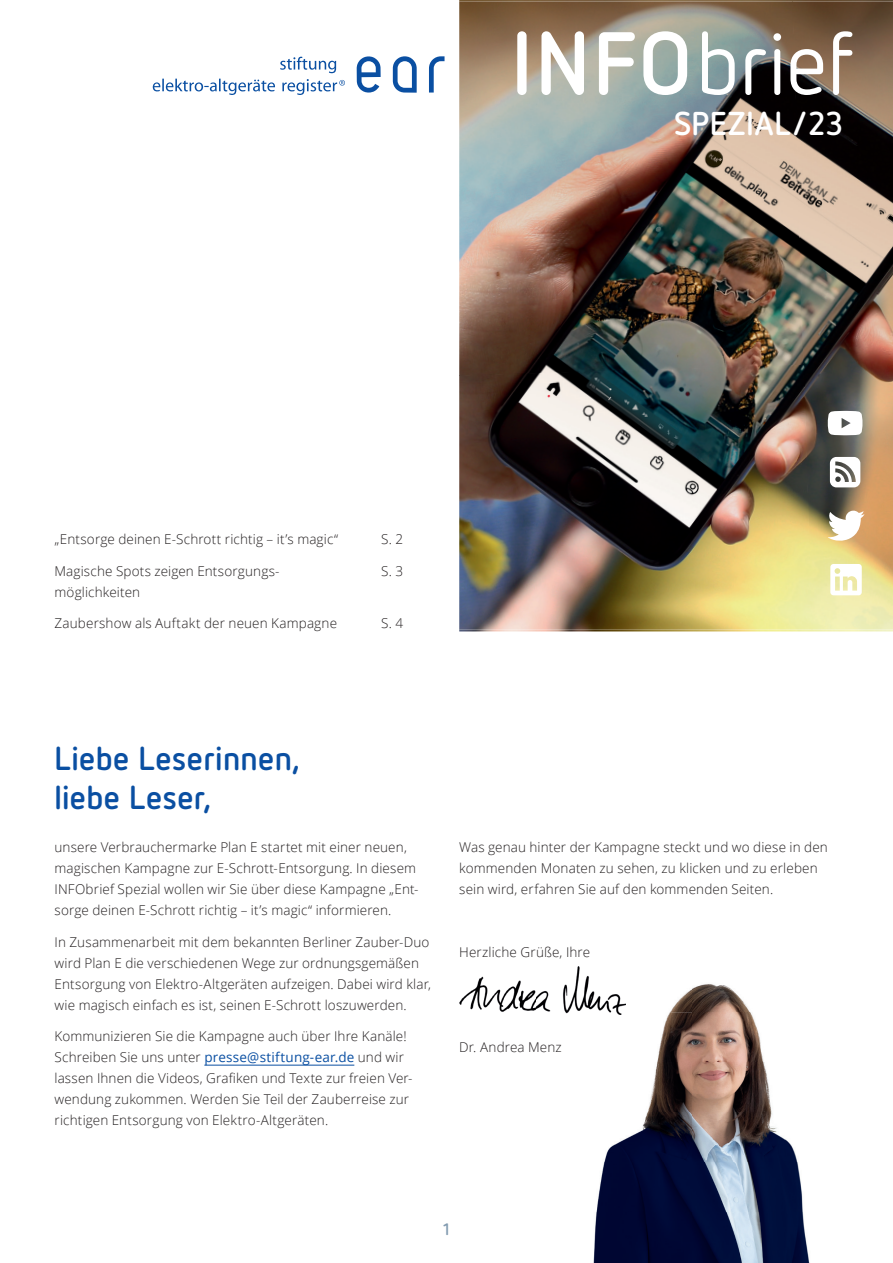
<style>
.page{position:relative;width:893px;height:1263px;background:#fff}
.page>*{position:absolute;margin:0;border:0;box-sizing:border-box;transform-origin:0 0}
.t1{font:88.35px "Netto OT";letter-spacing:-.025em;color:#fff}
.t2{font:700 33px/39px "Netto OT";letter-spacing:-.005em;color:#0a4fa2}
.t3{font:700 33px "Netto OT";letter-spacing:.005em;color:#fff}
.t4{font:700 16.5px "Netto OT";color:#829bb0}
.t5{font:300 13.5px/21px "Open Sans";letter-spacing:.01em;color:#231f20}
.s1{font-weight:700}
.s2{font-weight:400;color:#0a4fa2}
</style>
<div class="page">
<svg style="left:357px;top:56px;width:24px;height:37px"></svg>
<svg style="left:393px;top:56px;width:24px;height:37px"></svg>
<svg style="left:429px;top:56px;width:15px;height:37px"></svg>
<svg style="left:282px;top:79px;width:63px;height:16px"></svg>
<svg style="left:280px;top:57px;width:56px;height:16px"></svg>
<svg style="left:153px;top:79px;width:122px;height:16px"></svg>
<img style="left:459px;top:2px;width:333px;height:363px">
<img style="left:792px;top:2px;width:101px;height:627px">
<img style="left:459px;top:365px;width:353px;height:264px">
<img style="left:577px;top:966px;width:233px;height:297px">
<hr style="left:204px;top:1065px;width:150px;height:1px;background:#0a4fa2">
<svg style="left:828px;top:411px;width:34px;height:24px"></svg>
<svg style="left:830px;top:457px;width:30px;height:30px"></svg>
<svg style="left:828px;top:511px;width:36px;height:31px"></svg>
<svg style="left:830px;top:564px;width:32px;height:31px"></svg>
<img style="left:459px;top:967px;width:167px;height:47px">
<h1 class="t1" style="left:510px;top:9px;width:344px"><span class="s1">INFO</span>brief</h1>
<h2 class="t3" style="left:674px;top:102px;width:171px">SPEZIAL/23</h2>
<p class="t5" style="left:55px;top:528px;width:285px">„Entsorge deinen E-Schrott richtig – it’s magic“</p>
<p class="t5" style="left:55px;top:560px;width:226px">Magische Spots zeigen Entsorgungs&shy;möglichkeiten</p>
<p class="t5" style="left:55px;top:612px;width:284px">Zaubershow als Auftakt der neuen Kampagne</p>
<p class="t5" style="left:381px;top:528px;width:24px">S. 2</p>
<p class="t5" style="left:381px;top:560px;width:24px">S. 3</p>
<p class="t5" style="left:381px;top:612px;width:24px">S. 4</p>
<h2 class="t2" style="left:54px;top:738px;width:247px">Liebe Leserinnen, liebe Leser,</h2>
<p class="t5" style="left:55px;top:836px;width:366px">unsere Verbrauchermarke Plan E startet mit einer neuen, magischen Kampagne zur E-Schrott-Entsorgung. In diesem INFObrief Spezial wollen wir Sie über diese Kampagne „Ent&shy;sorge deinen E-Schrott richtig – it’s magic“ informieren.</p>
<p class="t5" style="left:55px;top:931px;width:378px">In Zusammenarbeit mit dem bekannten Berliner Zauber-Duo wird Plan E die verschiedenen Wege zur ordnungsgemäßen Entsorgung von Elektro-Altgeräten aufzeigen. Dabei wird klar, wie magisch einfach es ist, seinen E-Schrott loszuwerden.</p>
<p class="t5" style="left:55px;top:1025px;width:359px">Kommunizieren Sie die Kampagne auch über Ihre Kanäle!<br>Schreiben Sie uns unter <span class="s2">presse@stiftung-ear.de</span> und wir lassen Ihnen die Videos, Grafiken und Texte zur freien Ver&shy;wendung zukommen. Werden Sie Teil der Zauberreise zur richtigen Entsorgung von Elektro-Altgeräten.</p>
<p class="t5" style="left:459px;top:836px;width:370px">Was genau hinter der Kampagne steckt und wo diese in den kommenden Monaten zu sehen, zu klicken und zu erleben sein wird, erfahren Sie auf den kommenden Seiten.</p>
<p class="t5" style="left:459px;top:941px;width:132px">Herzliche Grüße, Ihre</p>
<p class="t5" style="left:459px;top:1036px;width:104px">Dr. Andrea Menz</p>
<p class="t4" style="left:443px;top:1219px;width:8px">1</p>
</div>
